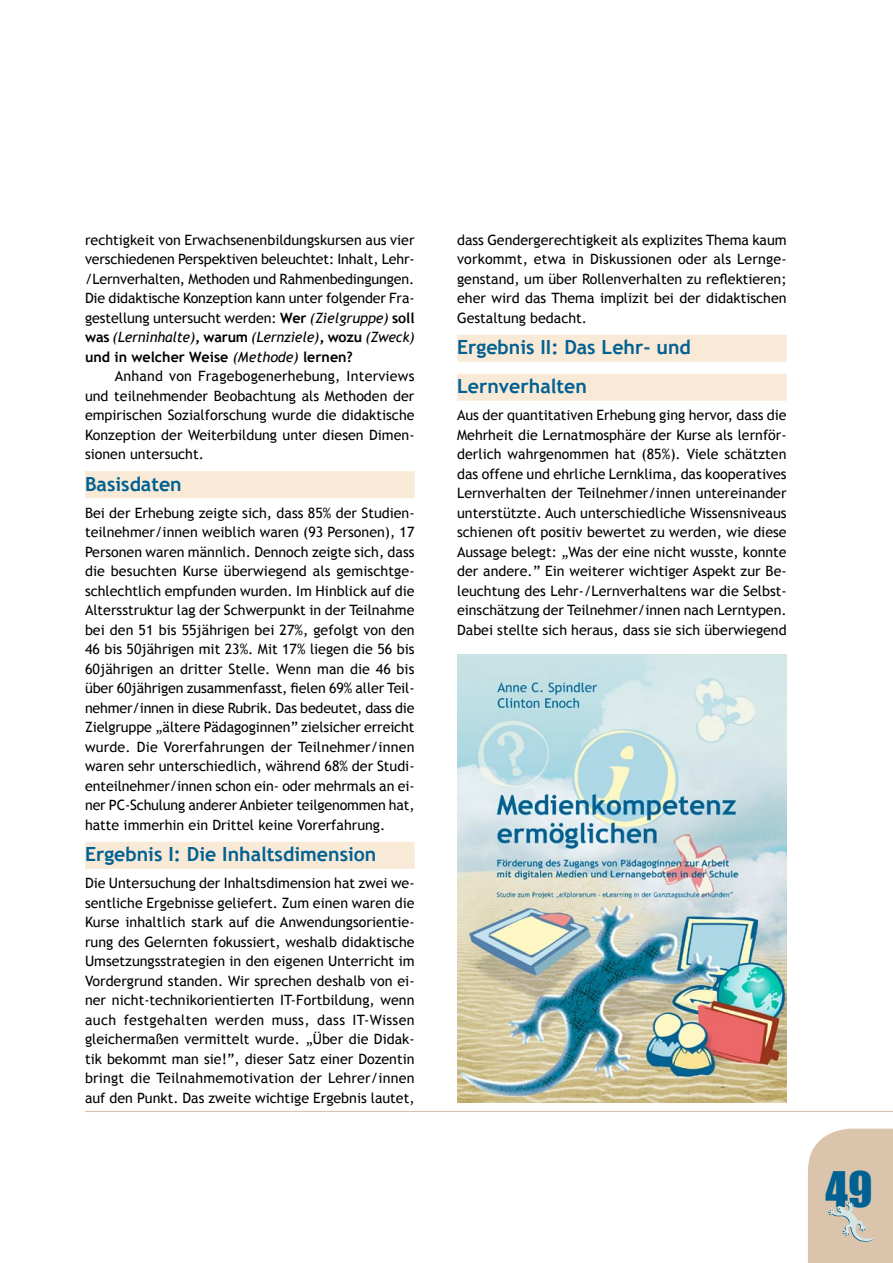
<style>
.page{position:relative;width:893px;height:1263px;background:#fff}
.page>*{position:absolute;margin:0;border:0;box-sizing:border-box;transform-origin:0 0}
.t1{font:45px "Impact";color:#006192}
.t2{font:700 19.5px/39px "Trebuchet MS";color:#006192}
.t3{font:14.25px/19.5px "Trebuchet MS";color:#000;text-align:justify}
.s1{font-weight:700}
.s2{font-style:italic}
</style>
<div class="page">
<hr style="left:85px;top:1111px;width:808px;height:1px;background:#dbc4ac">
<svg style="left:808px;top:1129px;width:85px;height:134px"></svg>
<div style="left:457px;top:335px;width:330px;height:27px;background:#f9e9d7"></div>
<div style="left:457px;top:374px;width:330px;height:27px;background:#f9e9d7"></div>
<div style="left:85px;top:471px;width:330px;height:27px;background:#f9e9d7"></div>
<div style="left:85px;top:842px;width:330px;height:27px;background:#f9e9d7"></div>
<img style="left:457px;top:654px;width:330px;height:448px">
<p class="t3" style="left:85px;top:230px;width:331px">rechtigkeit von Erwachsenenbildungskursen aus vier verschiedenen Perspektiven beleuchtet: Inhalt, Lehr-/Lernverhalten, Methoden und Rahmenbedingungen.<br>Die didaktische Konzeption kann unter folgender Fra&shy;gestellung untersucht werden: <span class="s1">Wer</span> <span class="s2">(Zielgruppe)</span> <span class="s1">soll was</span> <span class="s2">(Lerninhalte)</span><span class="s1">, warum</span> <span class="s2">(Lernziele)</span><span class="s1">, wozu</span> <span class="s2">(Zweck) </span><span class="s1">und in welcher Weise</span> <span class="s2">(Methode)</span> <span class="s1">lernen?</span></p>
<p class="t3" style="left:85px;top:366px;width:331px;text-indent:30px">Anhand von Fragebogenerhebung, Interviews und teilnehmender Beobachtung als Methoden der empirischen Sozialforschung wurde die didaktische Konzeption der Weiterbildung unter diesen Dimen&shy;sionen untersucht.</p>
<h2 class="t2" style="left:85px;top:464px;width:98px">Basisdaten</h2>
<p class="t3" style="left:85px;top:503px;width:331px">Bei der Erhebung zeigte sich, dass 85% der Studien&shy;teilnehmer/innen weiblich waren (93 Personen), 17<br>Personen waren männlich. Dennoch zeigte sich, dass die besuchten Kurse überwiegend als gemischtge&shy;schlechtlich empfunden wurden. Im Hinblick auf die Altersstruktur lag der Schwerpunkt in der Teilnahme bei den 51 bis 55jährigen bei 27%, gefolgt von den 46 bis 50jährigen mit 23%. Mit 17% liegen die 56 bis 60jährigen an dritter Stelle. Wenn man die 46 bis über 60jährigen zusammenfasst, fielen 69% aller Teil&shy;nehmer/innen in diese Rubrik. Das bedeutet, dass die Zielgruppe „ältere Pädagoginnen” zielsicher erreicht wurde. Die Vorerfahrungen der Teilnehmer/innen waren sehr unterschiedlich, während 68% der Studi&shy;enteilnehmer/innen schon ein- oder mehrmals an ei&shy;ner PC-Schulung anderer Anbieter teilgenommen hat, hatte immerhin ein Drittel keine Vorerfahrung.</p>
<h2 class="t2" style="left:85px;top:835px;width:293px">Ergebnis I: Die Inhaltsdimension</h2>
<p class="t3" style="left:85px;top:873px;width:331px">Die Untersuchung der Inhaltsdimension hat zwei we&shy;sentliche Ergebnisse geliefert. Zum einen waren die Kurse inhaltlich stark auf die Anwendungsorientie&shy;rung des Gelernten fokussiert, weshalb didaktische Umsetzungsstrategien in den eigenen Unterricht im Vordergrund standen. Wir sprechen deshalb von ei&shy;ner nicht-technikorientierten IT-Fortbildung, wenn auch festgehalten werden muss, dass IT-Wissen gleichermaßen vermittelt wurde. „Über die Didak&shy;tik bekommt man sie!”, dieser Satz einer Dozentin bringt die Teilnahmemotivation der Lehrer/innen auf den Punkt. Das zweite wichtige Ergebnis lautet,</p>
<p class="t3" style="left:457px;top:230px;width:331px">dass Gendergerechtigkeit als explizites Thema kaum vorkommt, etwa in Diskussionen oder als Lernge&shy;genstand, um über Rollenverhalten zu reflektieren; eher wird das Thema implizit bei der didaktischen Gestaltung bedacht.</p>
<h2 class="t2" style="left:457px;top:328px;width:235px">Ergebnis II: Das Lehr- und<br>Lernverhalten</h2>
<p class="t3" style="left:457px;top:405px;width:331px">Aus der quantitativen Erhebung ging hervor, dass die Mehrheit die Lernatmosphäre der Kurse als lernför&shy;derlich wahrgenommen hat (85%). Viele schätzten das offene und ehrliche Lernklima, das kooperatives Lernverhalten der Teilnehmer/innen untereinander unterstützte. Auch unterschiedliche Wissensniveaus schienen oft positiv bewertet zu werden, wie diese Aussage belegt: „Was der eine nicht wusste, konnte der andere.” Ein weiterer wichtiger Aspekt zur Be&shy;leuchtung des Lehr-/Lernverhaltens war die Selbst&shy;einschätzung der Teilnehmer/innen nach Lerntypen.<br>Dabei stellte sich heraus, dass sie sich überwiegend</p>
<h1 class="t1" style="left:826px;top:1162px;width:24px">49</h1>
</div>
